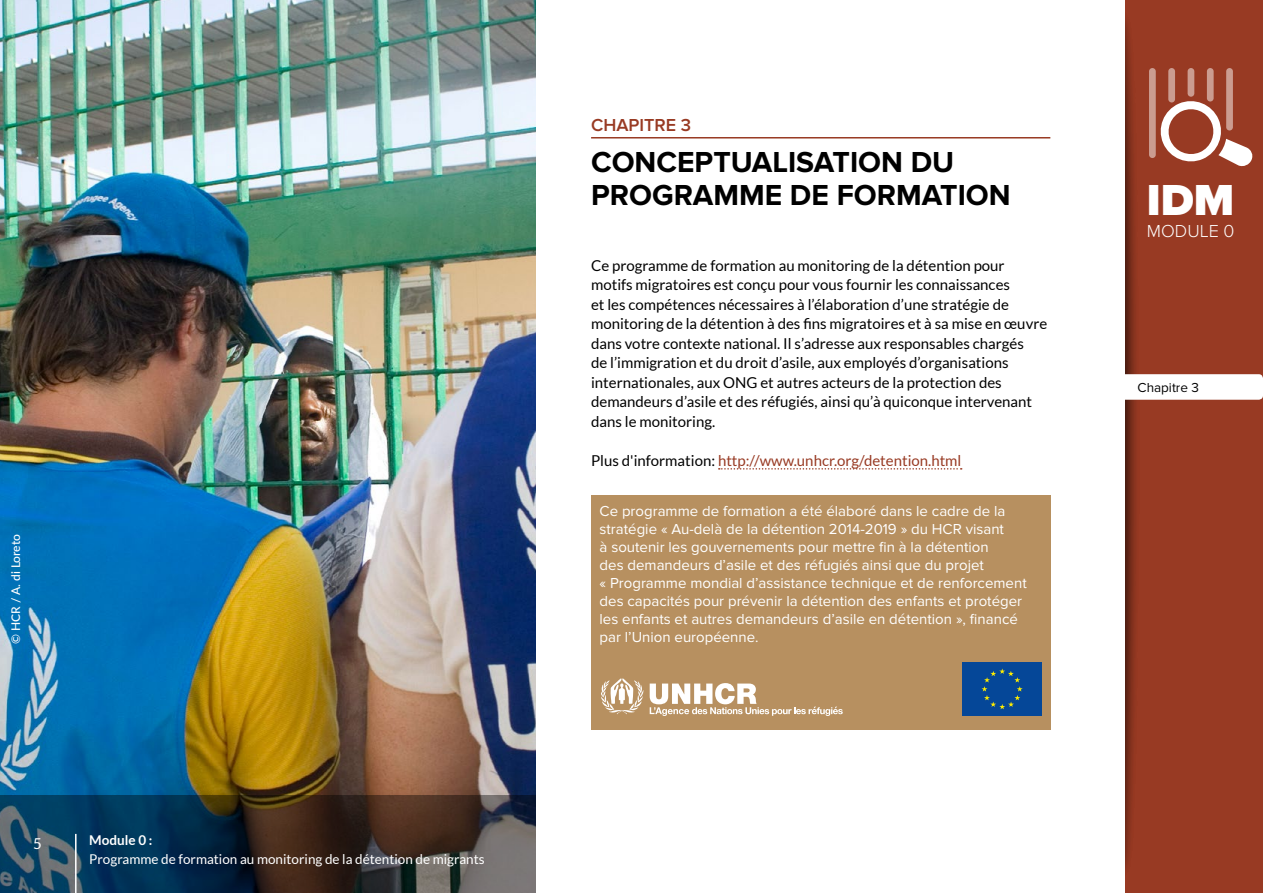
<style>
.page{position:relative;width:1263px;height:893px;background:#fff}
.page>*{position:absolute;margin:0;border:0;box-sizing:border-box;transform-origin:0 0}
.t1{font:900 45px "Proxima Nova";color:#fff}
.t2{font:700 30px/33px "Proxima Nova";color:#000}
.t3{font:600 18px "Proxima Nova";color:#983a23}
.t4{font:300 18px "Proxima Nova";color:#fff}
.t5{font:15px/19.5px "Lato";color:#000}
.t6{font:15px/18px "Proxima Nova";color:#fff}
.t7{font:15px "Lato";color:#983a23}
.t8{font:15px "Lato";color:#fff}
.t9{font:13.5px "Lato";color:#fff}
.t10{font:13.5px "Proxima Nova";color:#000}
.t11{font:700 13.5px "Lato";color:#fff}
.t12{font:500 12px "Lato";color:#fff}
.s1{color:#000}
</style>
<div class="page">
<div style="left:1125px;top:0;width:138px;height:893px;background:#983a23"></div>
<svg style="left:1160px;top:97px;width:93px;height:70px"></svg>
<div style="left:1149px;top:68px;width:7px;height:90px;background:#cb9c90;border-radius:3px"></div>
<div style="left:1168px;top:68px;width:7px;height:34px;background:#cb9c90;border-radius:3px"></div>
<div style="left:1187px;top:68px;width:7px;height:29px;background:#cb9c90;border-radius:3px"></div>
<div style="left:1207px;top:68px;width:6px;height:34px;background:#cb9c90;border-radius:3px"></div>
<div style="left:1226px;top:68px;width:7px;height:62px;background:#cb9c90;border-radius:3px"></div>
<div style="left:1086px;top:7px;width:54px;height:874px;background:#000;opacity:.4"></div>
<div style="left:1082px;top:0;width:43px;height:893px;background:#fff"></div>
<svg style="left:1125px;top:374px;width:138px;height:26px;background:#fcfafa"></svg>
<img style="left:0;top:0;width:536px;height:795px">
<hr style="left:591px;top:137px;width:459px;height:2px;background:#983a23">
<svg style="left:719px;top:468px;width:243px;height:2px"></svg>
<div style="left:591px;top:496px;width:459px;height:234px;background:#b79060"></div>
<svg style="left:602px;top:678px;width:42px;height:36px"></svg>
<svg style="left:650px;top:683px;width:193px;height:33px"></svg>
<div style="left:962px;top:662px;width:80px;height:54px;background:#054798"></div>
<svg style="left:981px;top:668px;width:42px;height:41px"></svg>
<svg style="left:0;top:795px;width:536px;height:98px;background:#2c3741"></svg>
<hr style="left:75px;top:834px;width:2px;height:59px;background:#fff">
<p class="t12" style="left:7px;top:644px;width:111px;rotate:-90deg">© HCR / A. di Loreto</p>
<p class="t8" style="left:33px;top:836px;width:10px">5</p>
<p class="t11" style="left:89px;top:833px;width:65px">Module 0 :</p>
<p class="t9" style="left:89px;top:852px;width:397px">Programme de formation au monitoring de la détention de migrants</p>
<p class="t3" style="left:591px;top:115px;width:102px">CHAPITRE 3</p>
<h2 class="t2" style="left:591px;top:146px;width:421px">CONCEPTUALISATION DU<br>PROGRAMME DE FORMATION</h2>
<p class="t5" style="left:591px;top:256px;width:458px">Ce programme de formation au monitoring de la détention pour motifs migratoires est conçu pour vous fournir les connaissances<br>et les compétences nécessaires à l’élaboration d’une stratégie de monitoring de la détention à des fins migratoires et à sa mise en œuvre dans votre contexte national. Il s’adresse aux responsables chargés<br>de l’immigration et du droit d’asile, aux employés d’organisations internationales, aux ONG et autres acteurs de la protection des demandeurs d’asile et des réfugiés, ainsi qu’à quiconque intervenant dans le monitoring.</p>
<p class="t7" style="left:591px;top:452px;width:372px"><span class="s1">Plus d'information:</span> http://www.unhcr.org/detention.html</p>
<p class="t6" style="left:600px;top:502px;width:429px">Ce programme de formation a été élaboré dans le cadre de la stratégie « Au-delà de la détention 2014-2019 » du HCR visant<br>à soutenir les gouvernements pour mettre fin à la détention<br>des demandeurs d’asile et des réfugiés ainsi que du projet<br>« Programme mondial d’assistance technique et de renforcement des capacités pour prévenir la détention des enfants et protéger les enfants et autres demandeurs d’asile en détention », financé par l’Union européenne.</p>
<h1 class="t1" style="left:1147px;top:174px;width:89px">IDM</h1>
<p class="t4" style="left:1147px;top:221px;width:89px">MODULE 0</p>
<p class="t10" style="left:1137px;top:380px;width:63px">Chapitre 3</p>
</div>
